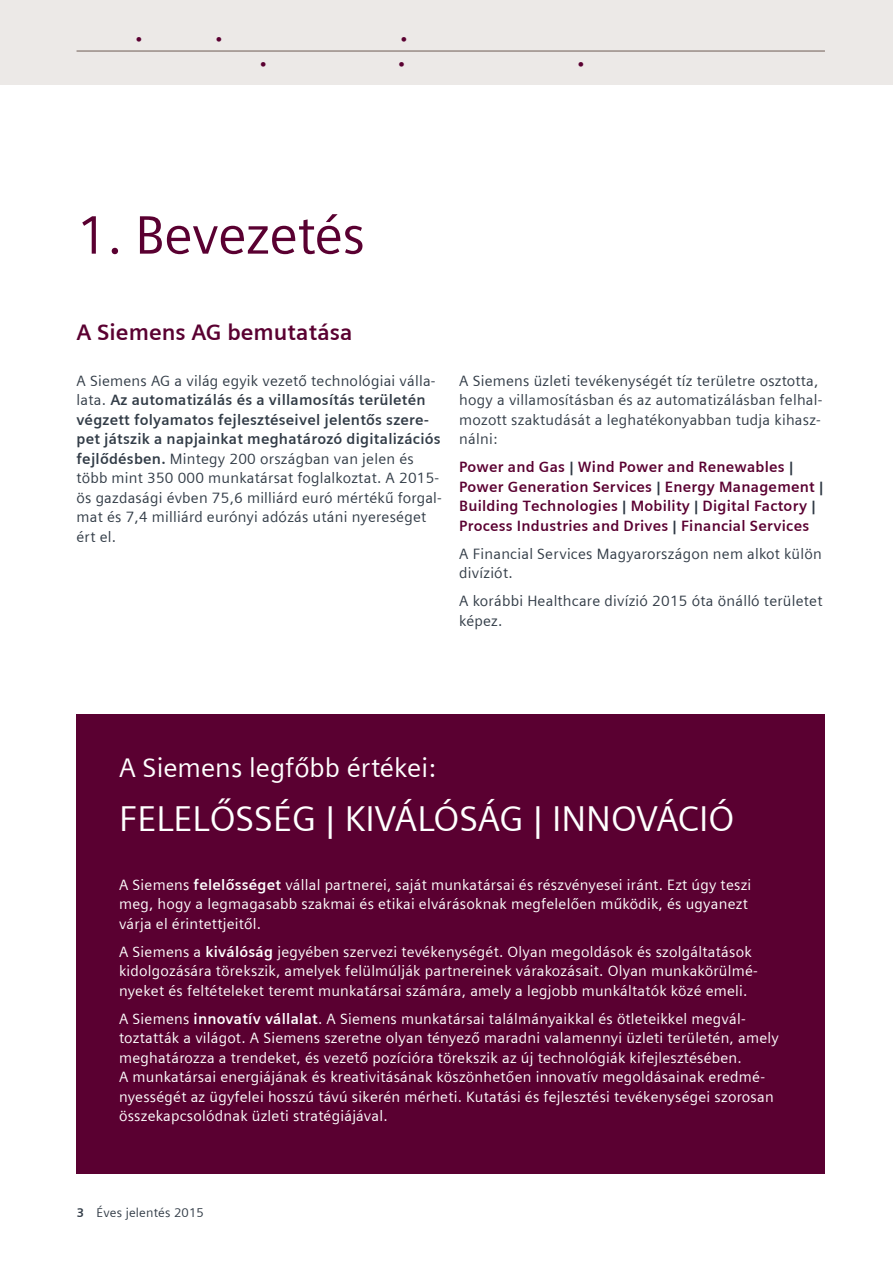
<style>
.page{position:relative;width:893px;height:1263px;background:#fff}
.page>*{position:absolute;margin:0;border:0;box-sizing:border-box;transform-origin:0 0}
._01__Headline__36pt{font:54px "Siemens Sans";letter-spacing:-.01em;color:#5a0031}
._03__Intro__18pt_120{font:36px "Siemens Sans";color:#fff}
._03__Intro__18pt_120-2{font:27px "Siemens Sans";color:#fff}
._02__Subhead_Intro{font:700 22.5px "Siemens Sans";color:#5a0031}
._04__Body_text__9pt{font:15px/19.5px "Siemens Sans";letter-spacing:.015em;color:#fff}
._04__Body_text__9pt-2{font:15px/19.5px "Siemens Sans";letter-spacing:.015em;color:#323c47}
._04__Body_text__9pt-3{font:700 15px/19.5px "Siemens Sans";letter-spacing:.015em;color:#5a0031}
._00__Header__footer{font:12.75px "Siemens Sans";letter-spacing:.015em;color:#323c47}
._00__Header__footer-2{font:300 12.75px "Helvetica";color:#5a0031}
.s1{font-weight:700}
.s2{color:#323c47}
</style>
<div class="page">
<div style="left:0;top:0;width:893px;height:85px;background:#ece9e7"></div>
<hr style="left:77px;top:51px;width:748px;height:1px;background:#6e5c54">
<div style="left:77px;top:714px;width:748px;height:460px;background:#5a0031"></div>
<p class="_00__Header__footer-2" style="left:136px;top:29px;width:8px">•</p>
<p class="_00__Header__footer-2" style="left:216px;top:29px;width:8px">•</p>
<p class="_00__Header__footer-2" style="left:401px;top:29px;width:8px">•</p>
<p class="_00__Header__footer-2" style="left:260px;top:53px;width:8px">•</p>
<p class="_00__Header__footer-2" style="left:398px;top:53px;width:8px">•</p>
<p class="_00__Header__footer-2" style="left:578px;top:53px;width:8px">•</p>
<p class="_01__Headline__36pt" style="left:77px;top:205px;width:290px">1. Bevezetés</p>
<p class="_02__Subhead_Intro" style="left:77px;top:320px;width:278px">A Siemens AG bemutatása</p>
<p class="_04__Body_text__9pt-2" style="left:77px;top:371px;width:367px">A Siemens AG a világ egyik vezető technológiai válla&shy;lata. <span class="s1">Az automatizálás és a villamosítás területén végzett folyamatos fejlesztéseivel jelentős szere&shy;pet játszik a napjainkat meghatározó digitalizációs fejlődésben.</span> Mintegy 200 országban van jelen és több mint 350 000 munkatársat foglalkoztat. A 2015- ös gazdasági évben 75,6 milliárd euró mértékű forgal&shy;mat és 7,4 milliárd eurónyi adózás utáni nyereséget ért el.</p>
<p class="_04__Body_text__9pt-2" style="left:459px;top:371px;width:365px">A Siemens üzleti tevékenységét tíz területre osztotta, hogy a villamosításban és az automatizálásban felhal&shy;mozott szaktudását a leghatékonyabban tudja kihasz&shy;nálni:</p>
<p class="_04__Body_text__9pt-3" style="left:459px;top:457px;width:366px">Power and Gas <span class="s2">|</span> Wind Power and Renewables <span class="s2">| </span>Power Generation Services <span class="s2">|</span> Energy Management <span class="s2">| </span>Building Technologies <span class="s2">|</span> Mobility <span class="s2">|</span> Digital Factory <span class="s2">| </span>Process Industries and Drives <span class="s2">|</span> Financial Services</p>
<p class="_04__Body_text__9pt-2" style="left:459px;top:544px;width:364px">A Financial Services Magyarországon nem alkot külön divíziót.</p>
<p class="_04__Body_text__9pt-2" style="left:459px;top:591px;width:365px">A korábbi Healthcare divízió 2015 óta önálló területet képez.</p>
<p class="_03__Intro__18pt_120-2" style="left:119px;top:753px;width:318px">A Siemens legfőbb értékei:</p>
<p class="_03__Intro__18pt_120" style="left:119px;top:799px;width:617px">FELELŐSSÉG | KIVÁLÓSÁG | INNOVÁCIÓ</p>
<p class="_04__Body_text__9pt" style="left:119px;top:875px;width:634px">A Siemens <span class="s1">felelősséget</span> vállal partnerei, saját munkatársai és részvényesei iránt. Ezt úgy teszi meg, hogy a legmagasabb szakmai és etikai elvárásoknak megfelelően működik, és ugyanezt várja el érintettjeitől.</p>
<p class="_04__Body_text__9pt" style="left:119px;top:942px;width:640px">A Siemens a <span class="s1">kiválóság</span> jegyében szervezi tevékenységét. Olyan megoldások és szolgáltatások kidolgozására törekszik, amelyek felülmúlják partnereinek várakozásait. Olyan munkakörülmé&shy;nyeket és feltételeket teremt munkatársai számára, amely a legjobb munkáltatók közé emeli.</p>
<p class="_04__Body_text__9pt" style="left:119px;top:1009px;width:661px">A Siemens <span class="s1">innovatív vállalat</span>. A Siemens munkatársai találmányaikkal és ötleteikkel megvál&shy;toztatták a világot. A Siemens szeretne olyan tényező maradni valamennyi üzleti területén, amely meghatározza a trendeket, és vezető pozícióra törekszik az új technológiák kifejlesztésében.<br>A munkatársai energiájának és kreativitásának köszönhetően innovatív megoldásainak eredmé&shy;nyességét az ügyfelei hosszú távú sikerén mérheti. Kutatási és fejlesztési tevékenységei szorosan összekapcsolódnak üzleti stratégiájával.</p>
<p class="_00__Header__footer" style="left:77px;top:1205px;width:129px"><span class="s1">3</span> Éves jelentés 2015</p>
</div>
